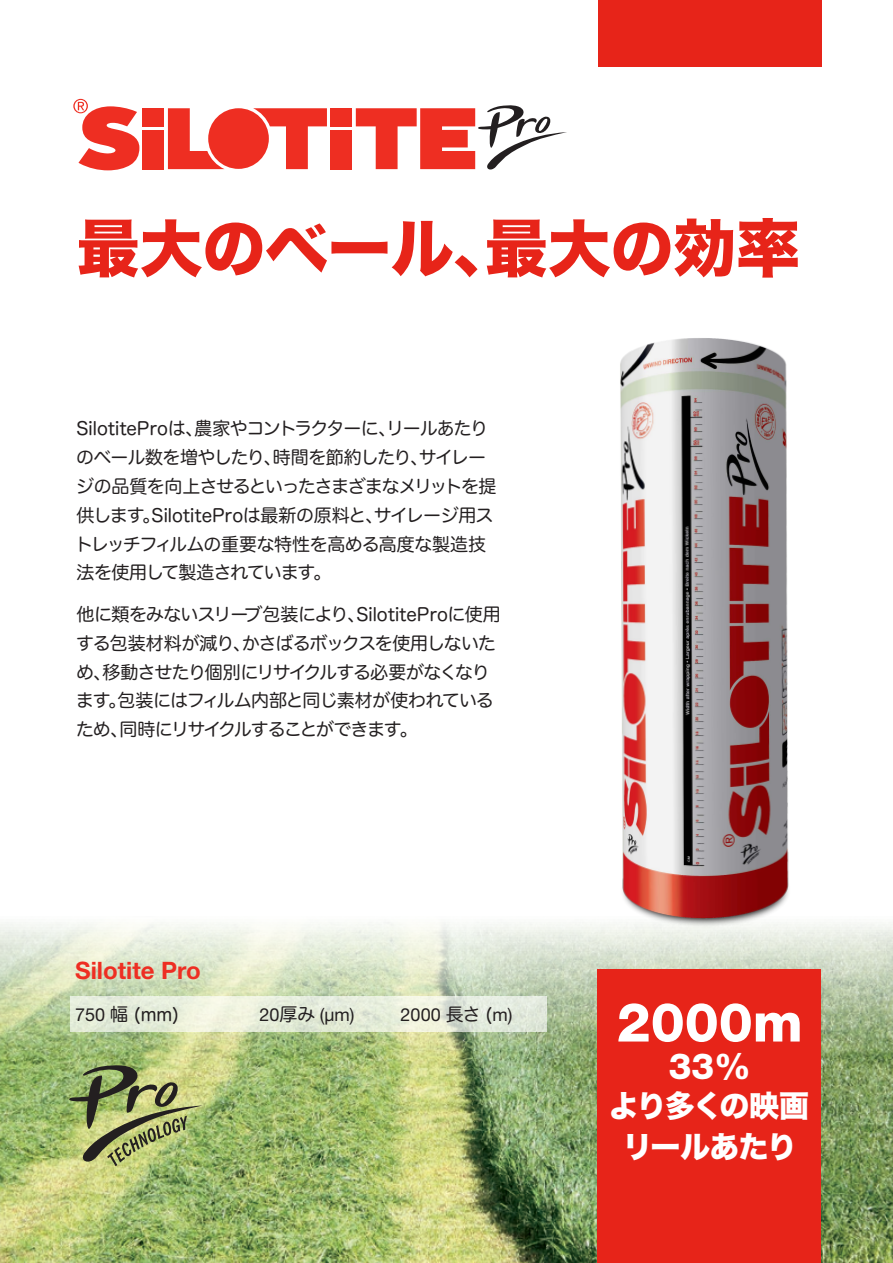
<style>
.page{position:relative;width:893px;height:1263px;background:#fff}
.page>*{position:absolute;margin:0;border:0;box-sizing:border-box;transform-origin:0 0}
.t1{font:63.15px "Hira Kaku Std W8";letter-spacing:-.005em;color:#e72419}
.t2{font:800 54px "Helvetica Neue LT";color:#fff}
.t3{font:800 36px "Helvetica Neue LT";color:#fff}
.t4{font:30px "Hira Kaku Std N W8";letter-spacing:-.055em;color:#fff}
.t5{font:700 24px "Helvetica Neue LT";color:#ee2e22}
.t6{font:18px/28.8px "Hira Maru Pro N W4";letter-spacing:-.045em;color:#231f20}
.t7{font:18px "Helvetica Neue LT";color:#231f20}
.s1{font-family:"Helvetica Neue LT"}
.s2{font-family:"Hira Maru Pro N W4"}
</style>
<div class="page">
<img style="left:0;top:922px;width:893px;height:341px">
<div style="left:597px;top:970px;width:224px;height:293px;background:#e72419"></div>
<div style="left:330px;top:108px;width:22px;height:18px;background:#ee2e22"></div>
<div style="left:330px;top:130px;width:22px;height:39px;background:#ee2e22"></div>
<div style="left:142px;top:108px;width:22px;height:18px;background:#ee2e22"></div>
<div style="left:142px;top:130px;width:22px;height:39px;background:#ee2e22"></div>
<svg style="left:253px;top:108px;width:74px;height:61px"></svg>
<svg style="left:168px;top:108px;width:56px;height:61px"></svg>
<div style="left:208px;top:108px;width:61px;height:61px;background:#ee2e22;border-radius:50%"></div>
<svg style="left:356px;top:105px;width:211px;height:65px"></svg>
<svg style="left:73px;top:99px;width:66px;height:71px"></svg>
<div style="left:598px;top:0;width:224px;height:67px;background:#e72419"></div>
<svg style="left:69px;top:1065px;width:134px;height:101px"></svg>
<img style="left:574px;top:338px;width:263px;height:607px">
<svg style="left:71px;top:996px;width:476px;height:35px;fill:#e6eedc"></svg>
<p class="t1" style="left:77px;top:213px;width:724px">最大のベール、最大の効率</p>
<p class="t6" style="left:75px;top:413px;width:423px">SilotiteProは、農家やコントラクターに、リールあたりのベール数を増やしたり、時間を節約したり、サイレージの品質を向上させるといったさまざまなメリットを提供します。SilotiteProは最新の原料と、サイレージ用ストレッチフィルムの重要な特性を高める高度な製造技法を使用して製造されています。</p>
<p class="t6" style="left:76px;top:599px;width:426px">他に類をみないスリーブ包装により、SilotiteProに使用する包装材料が減り、かさばるボックスを使用しないため、移動させたり個別にリサイクルする必要がなくなります。包装にはフィルム内部と同じ素材が使われているため、同時にリサイクルすることができます。</p>
<p class="t5" style="left:75px;top:955px;width:127px">Silotite Pro</p>
<p class="t6" style="left:75px;top:999px;width:105px"><span class="s1">750</span> 幅 (mm)</p>
<p class="t7" style="left:260px;top:1004px;width:96px">20<span class="s2">厚み</span> (µm)</p>
<p class="t7" style="left:401px;top:1004px;width:113px">2000 <span class="s2">長さ (</span>m)</p>
<p class="t2" style="left:617px;top:990px;width:188px">2000m</p>
<p class="t3" style="left:669px;top:1044px;width:84px">33%</p>
<p class="t4" style="left:609px;top:1089px;width:202px">より多くの映画</p>
<p class="t4" style="left:622px;top:1130px;width:176px">リールあたり</p>
</div>
